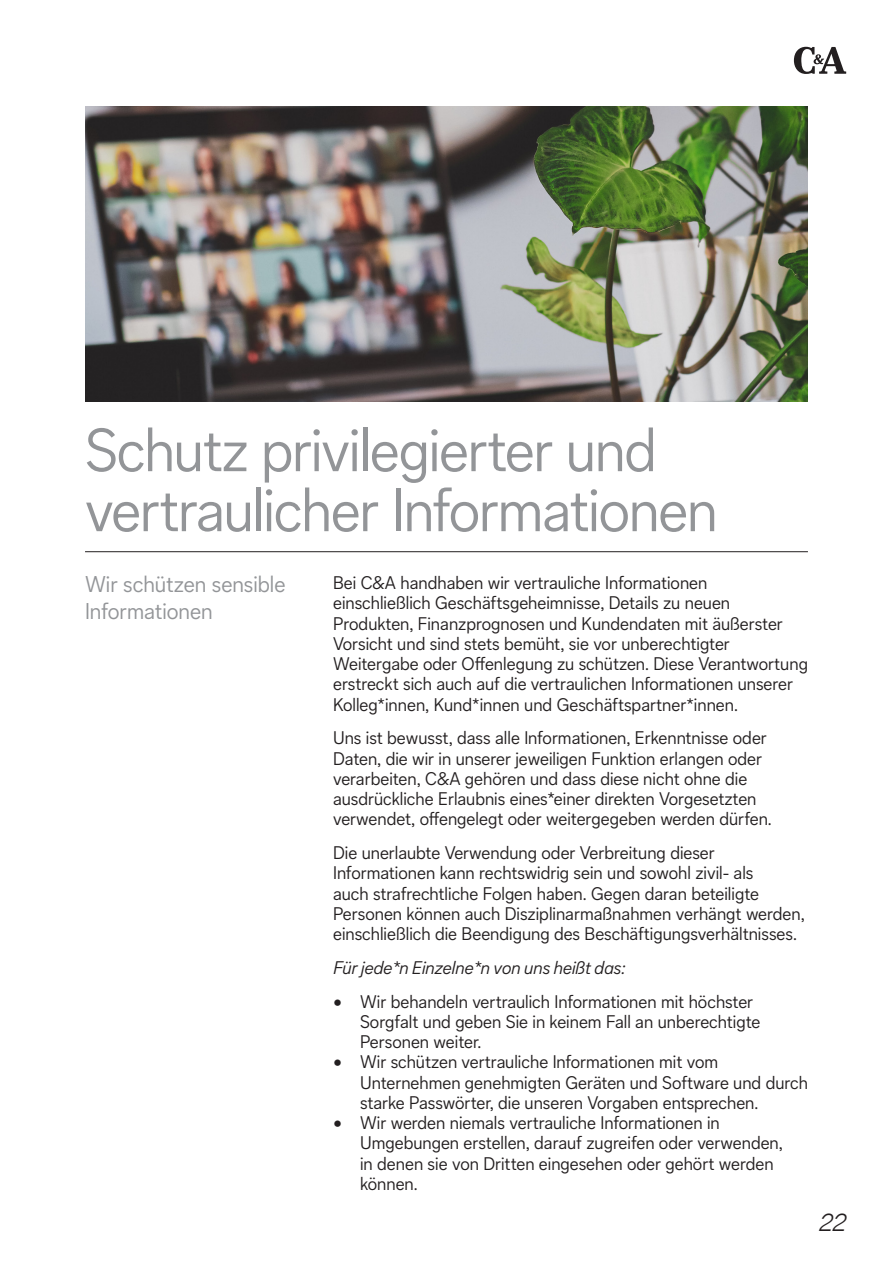
<style>
.page{position:relative;width:893px;height:1263px;background:#fff}
.page>*{position:absolute;margin:0;border:0;box-sizing:border-box;transform-origin:0 0}
.Headlines{font:300 60px/60px "CA Sans";letter-spacing:-.02em;color:#939598}
.t1{font:italic 300 25.5px "CA Sans";color:#231f20}
.t2{font:300 22.5px/27px "CA Sans";color:#939598}
.t3{font:300 18px/20.2px "CA Sans";color:#231f20}
.t4{font:italic 300 18px "CA Sans";color:#231f20}
</style>
<div class="page">
<svg style="left:794px;top:47px;width:52px;height:27px"></svg>
<img style="left:85px;top:106px;width:723px;height:296px">
<hr style="left:85px;top:551px;width:723px;height:1px;background:#231f20">
<p class="Headlines" style="left:85px;top:420px;width:634px">Schutz privilegierter und vertraulicher Informationen</p>
<p class="t2" style="left:85px;top:571px;width:202px">Wir schützen sensible<br>Informationen</p>
<p class="t3" style="left:333px;top:573px;width:476px">Bei C&amp;A handhaben wir vertrauliche Informationen einschließlich Geschäftsgeheimnisse, Details zu neuen Produkten, Finanzprognosen und Kundendaten mit äußerster Vorsicht und sind stets bemüht, sie vor unberechtigter Weitergabe oder Offenlegung zu schützen. Diese Verantwortung erstreckt sich auch auf die vertraulichen Informationen unserer Kolleg*innen, Kund*innen und Geschäftspartner*innen.</p>
<p class="t3" style="left:333px;top:728px;width:440px">Uns ist bewusst, dass alle Informationen, Erkenntnisse oder Daten, die wir in unserer jeweiligen Funktion erlangen oder verarbeiten, C&amp;A gehören und dass diese nicht ohne die ausdrückliche Erlaubnis eines*einer direkten Vorgesetzten verwendet, offengelegt oder weitergegeben werden dürfen.</p>
<p class="t3" style="left:333px;top:843px;width:473px">Die unerlaubte Verwendung oder Verbreitung dieser Informationen kann rechtswidrig sein und sowohl zivil- als<br>auch strafrechtliche Folgen haben. Gegen daran beteiligte Personen können auch Disziplinarmaßnahmen verhängt werden, einschließlich die Beendigung des Beschäftigungsverhältnisses.</p>
<p class="t4" style="left:333px;top:957px;width:294px">Für jede*n Einzelne*n von uns heißt das:</p>
<p class="t3" style="left:360px;top:991px;width:402px;text-indent:-27px">• Wir behandeln vertraulich Informationen mit höchster<br>Sorgfalt und geben Sie in keinem Fall an unberechtigte<br>Personen weiter.</p>
<p class="t3" style="left:360px;top:1052px;width:449px;text-indent:-27px">• Wir schützen vertrauliche Informationen mit vom<br>Unternehmen genehmigten Geräten und Software und durch starke Passwörter, die unseren Vorgaben entsprechen.</p>
<p class="t3" style="left:360px;top:1113px;width:424px;text-indent:-27px">• Wir werden niemals vertrauliche Informationen in Umgebungen erstellen, darauf zugreifen oder verwenden, in denen sie von Dritten eingesehen oder gehört werden können.</p>
<h2 class="t1" style="left:819px;top:1207px;width:29px">22</h2>
</div>
